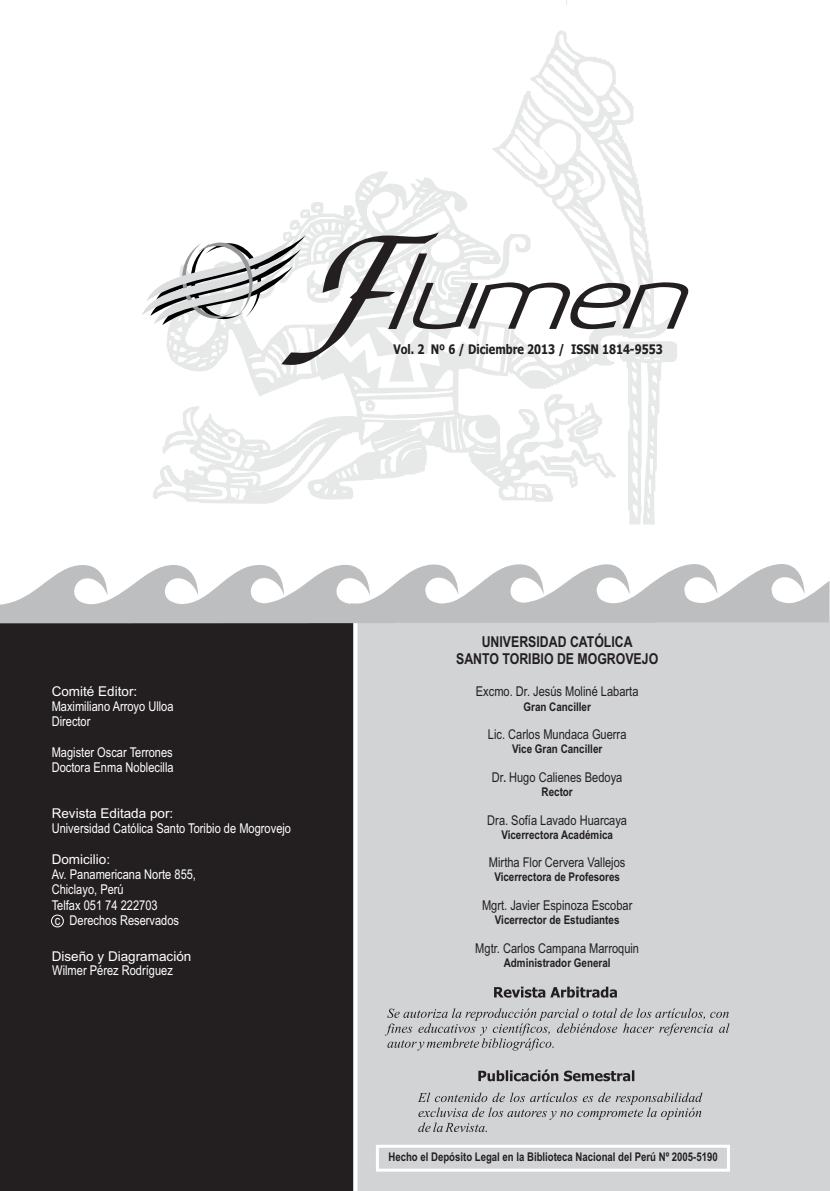
<style>
.page{position:relative;width:830px;height:1191px;background:#fff}
.page>*{position:absolute;margin:0;border:0;box-sizing:border-box;transform-origin:0 0}
.t1{font:700 15px/17.1px "Arial Narrow";color:#231f20;text-align:center}
.t2{font:13.5px/15.3px "Arial Narrow";color:#fff}
.t3{font:13.5px "Arial Narrow";color:#231f20}
.t4{font:13.5px "Arial";color:#fff}
.t5{font:700 13.2px "Tahoma";color:#231f20;scale:.83 1}
.t6{font:700 12px "Arial Narrow";color:#231f20}
.s1{font-weight:700;font-size:12px}
</style>
<div class="page">
<svg style="left:300px;top:30px;width:343px;height:187px"></svg>
<svg style="left:142px;top:217px;width:547px;height:307px"></svg>
<div style="left:356px;top:622px;width:473px;height:569px;background:#d1d3d4"></div>
<div style="left:0;top:622px;width:355px;height:569px;background:#231f20"></div>
<svg style="left:494px;top:986px;width:122px;height:11px"></svg>
<svg style="left:478px;top:1069px;width:156px;height:12px"></svg>
<svg style="left:384px;top:1008px;width:345px;height:42px"></svg>
<svg style="left:417px;top:1092px;width:285px;height:40px"></svg>
<div style="left:376px;top:1144px;width:353px;height:27px;border:3px solid #fff"></div>
<div style="left:51px;top:915px;width:13px;height:12px;border:1px solid #fff;border-radius:50%"></div>
<svg style="left:353px;top:623px;width:4px;height:568px;fill:#fff"></svg>
<svg style="left:0;top:564px;width:829px;height:59px;fill:#bcbec0"></svg>
<p class="t5" style="left:393px;top:343px;width:326px">Vol. 2 Nº 6 / Diciembre 2013 / ISSN 1814-9553</p>
<p class="t4" style="left:52px;top:686px;width:87px">Comité Editor:</p>
<p class="t2" style="left:52px;top:700px;width:123px">Maximiliano Arroyo Ulloa<br>Director</p>
<p class="t2" style="left:52px;top:746px;width:123px">Magister Oscar Terrones<br>Doctora Enma Noblecilla</p>
<p class="t4" style="left:52px;top:808px;width:123px">Revista Editada por:</p>
<p class="t2" style="left:52px;top:822px;width:241px">Universidad Católica Santo Toribio de Mogrovejo</p>
<p class="t4" style="left:52px;top:854px;width:60px">Domicilio:</p>
<p class="t2" style="left:52px;top:868px;width:146px">Av. Panamericana Norte 855,<br>Chiclayo, Perú<br>Telfax 051 74 222703<br>c Derechos Reservados</p>
<p class="t4" style="left:52px;top:951px;width:141px">Diseño y Diagramación</p>
<p class="t2" style="left:52px;top:964px;width:122px">Wilmer Pérez Rodríguez</p>
<p class="t1" style="left:456px;top:634px;width:203px">UNIVERSIDAD CATÓLICA<br>SANTO TORIBIO DE MOGROVEJO</p>
<p class="t3" style="left:475px;top:686px;width:164px">Excmo. Dr. Jesús Moliné Labarta</p>
<p class="t6" style="left:523px;top:702px;width:69px">Gran Canciller</p>
<p class="t3" style="left:487px;top:729px;width:140px">Lic. Carlos Mundaca Guerra</p>
<p class="t6" style="left:512px;top:744px;width:92px">Vice Gran Canciller</p>
<p class="t3" style="left:491px;top:772px;width:132px">Dr<span class="s1">.</span> Hugo Calienes Bedoya</p>
<p class="t6" style="left:541px;top:787px;width:33px">Rector</p>
<p class="t3" style="left:487px;top:815px;width:141px">Dra. Sofía Lavado Huarcaya</p>
<p class="t6" style="left:501px;top:830px;width:113px">Vicerrectora Académica</p>
<p class="t3" style="left:488px;top:857px;width:138px">Mirtha Flor Cervera Vallejos</p>
<p class="t6" style="left:494px;top:872px;width:127px">Vicerrectora de Profesores</p>
<p class="t3" style="left:482px;top:900px;width:152px">Mgrt. Javier Espinoza Escobar</p>
<p class="t6" style="left:494px;top:915px;width:126px">Vicerrector de Estudiantes</p>
<p class="t3" style="left:475px;top:943px;width:165px">Mgtr. Carlos Campana Marroquin</p>
<p class="t6" style="left:503px;top:958px;width:108px">Administrador General</p>
<p class="t6" style="left:388px;top:1152px;width:330px">Hecho el Depósito Legal en la Biblioteca Nacional del Perú Nº 2005-5190</p>
</div>
